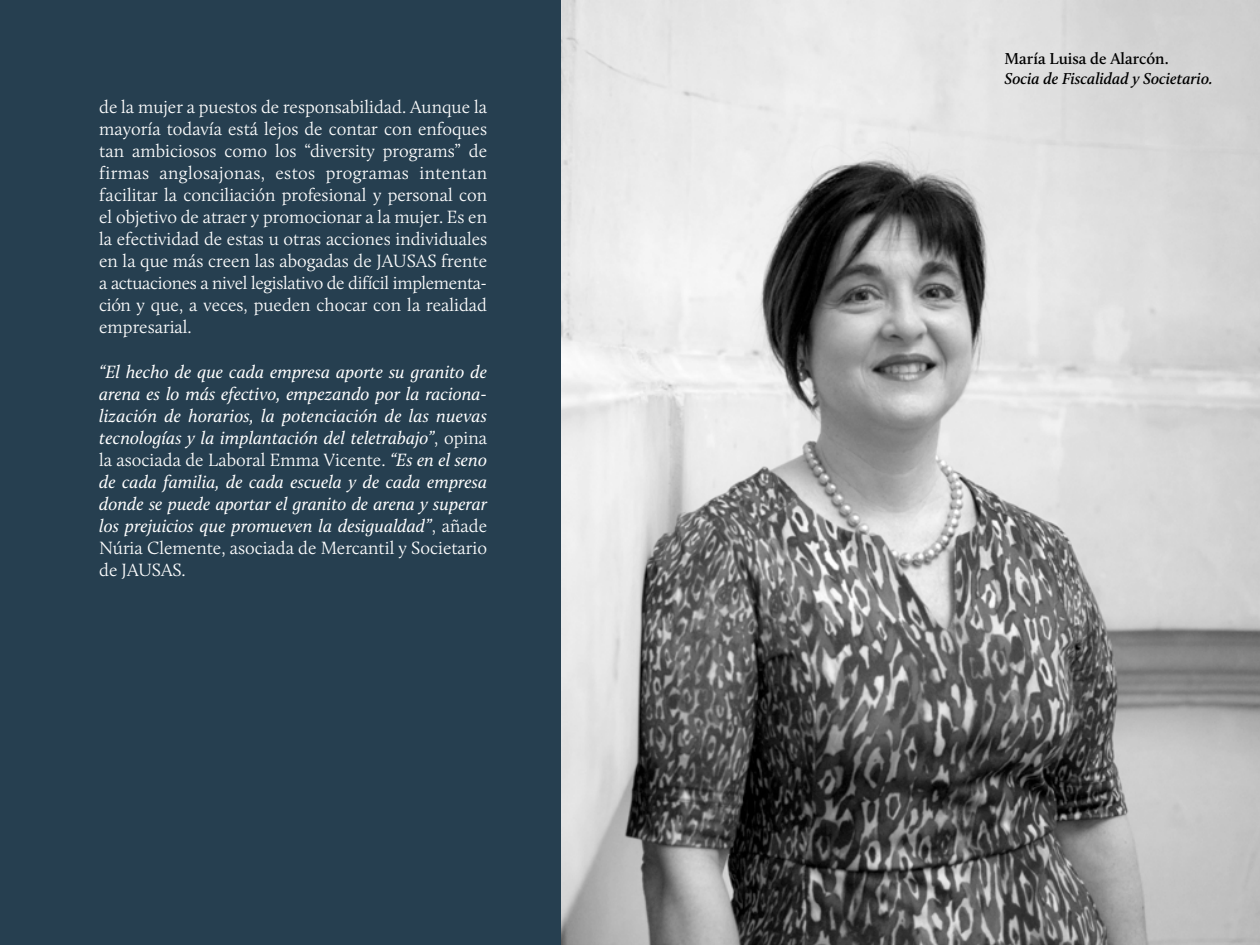
<style>
.page{position:relative;width:1260px;height:945px;background:#fff}
.page>*{position:absolute;margin:0;border:0;box-sizing:border-box;transform-origin:0 0}
.t1{font:300 18.38px/22.1px "Calluna";color:#fff;text-align:justify}
.t2{font:italic 18.38px/22.1px "Calluna";color:#fff;text-align:justify}
.t3{font:italic 600 16.45px "Calluna";color:#000}
.t4{font:600 16.45px "Calluna";color:#000}
.s1{font-weight:300;font-style:normal}
</style>
<div class="page">
<img style="left:561px;top:0;width:699px;height:945px">
<div style="left:0;top:0;width:561px;height:945px;background:#263f50"></div>
<p class="t1" style="left:99px;top:96px;width:389px">de la mujer a puestos de responsabilidad. Aunque la mayoría todavía está lejos de contar con enfoques tan ambiciosos como los “diversity programs” de firmas anglosajonas, estos programas intentan facilitar la conciliación profesional y personal con el objetivo de atraer y promocionar a la mujer. Es en la efectividad de estas u otras acciones individuales en la que más creen las abogadas de JAUSAS frente a actuaciones a nivel legislativo de difícil implementa&shy;ción y que, a veces, pueden chocar con la realidad empresarial.</p>
<p class="t2" style="left:99px;top:360px;width:389px">“El hecho de que cada empresa aporte su granito de arena es lo más efectivo, empezando por la raciona&shy;lización de horarios, la potenciación de las nuevas tecnologías y la implantación del teletrabajo”<span class="s1">, opina la asociada de Laboral Emma Vicente.</span> “Es en el seno de cada familia, de cada escuela y de cada empresa donde se puede aportar el granito de arena y superar los prejuicios que promueven la desigualdad”<span class="s1">, añade Núria Clemente, asociada de Mercantil y Societario de JAUSAS.</span></p>
<p class="t4" style="left:1005px;top:48px;width:166px">María Luisa de Alarcón.</p>
<p class="t3" style="left:1005px;top:68px;width:210px">Socia de Fiscalidad y Societario.</p>
</div>
